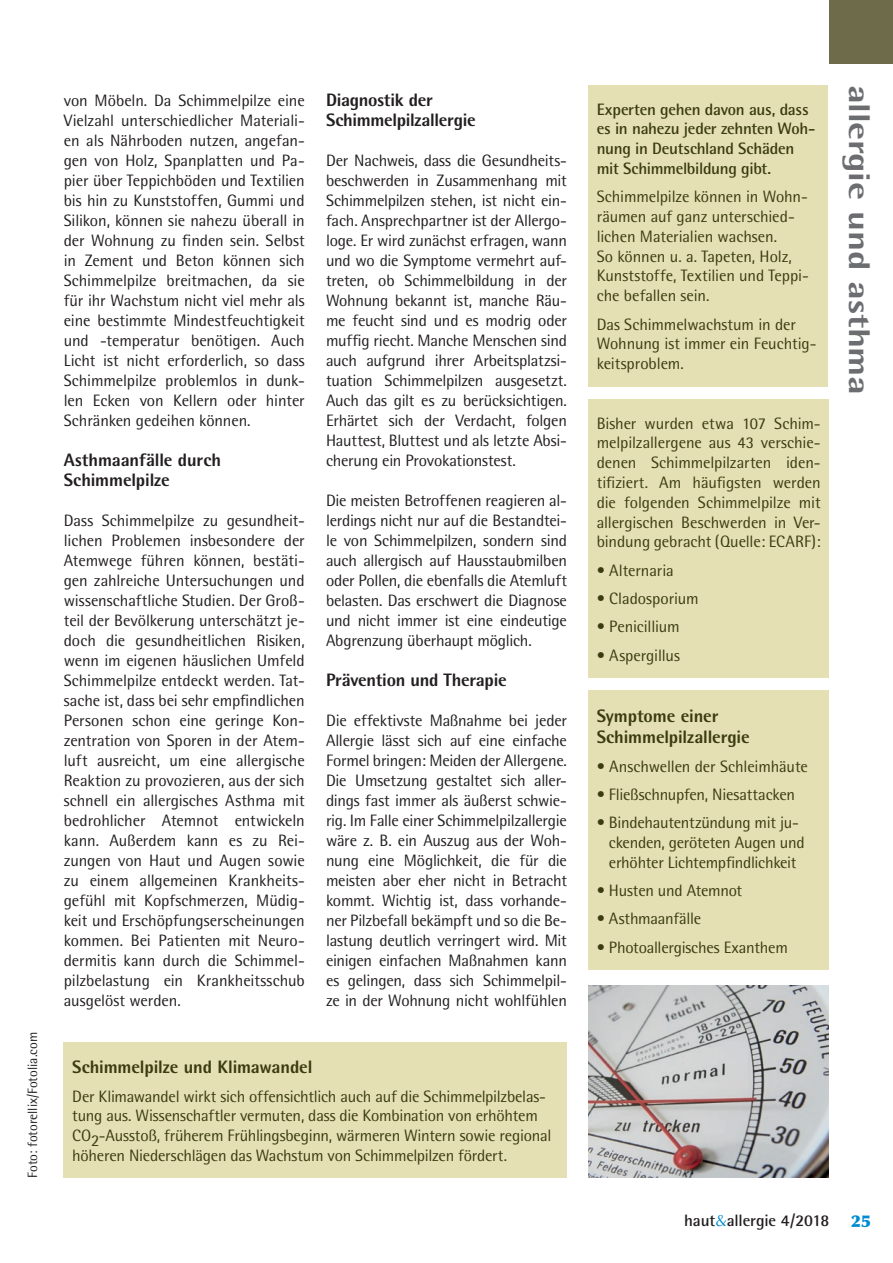
<style>
.page{position:relative;width:893px;height:1263px;background:#fff}
.page>*{position:absolute;margin:0;border:0;box-sizing:border-box;transform-origin:0 0}
.t1{font:800 30px "Rotis Semi Sans";letter-spacing:-.01em;color:#6c6d70;scale:1.25 1}
.t2{font:800 18px/20px "Rotis Semi Sans";letter-spacing:-.015em;color:#231f20}
.t3{font:800 18px/21.6px "Rotis Semi Sans";letter-spacing:-.01em;color:#3a3c10}
.t4{font:16.5px/20px "Rotis Semi Sans";letter-spacing:-.01em;color:#231f20;text-align:justify}
.t5{font:16.5px/19.8px "Rotis Semi Sans";letter-spacing:-.015em;color:#3a3c10}
.t6{font:700 16.5px/19.8px "Rotis Semi Sans";letter-spacing:-.02em;color:#3a3c10}
.t7{font:700 16.5px "Rotis Semi Sans";letter-spacing:-.015em;color:#231f20}
.t8{font:900 16.5px "Optima";color:#008cd0}
.t9{font:13.5px "Rotis Semi Sans";color:#231f20}
.s1{font-family:"Optima";font-weight:400;color:#008cd0}
</style>
<div class="page">
<div style="left:588px;top:85px;width:240px;height:301px;background:#e5dfb4"></div>
<div style="left:588px;top:690px;width:241px;height:280px;background:#e5dfb4"></div>
<div style="left:588px;top:399px;width:241px;height:279px;background:#e5dfb4"></div>
<img style="left:588px;top:985px;width:241px;height:193px">
<div style="left:64px;top:1042px;width:503px;height:136px;background:#e5dfb4"></div>
<div style="left:829px;top:0;width:64px;height:64px;background:#6e6b4a"></div>
<p class="t9" style="left:25px;top:1178px;width:148px;rotate:-90deg">Foto: fotorellix/Fotolia.com</p>
<p class="t4" style="left:64px;top:91px;width:242px">von Möbeln. Da Schimmelpilze eine Vielzahl unterschiedlicher Materiali&shy;en als Nährboden nutzen, angefan&shy;gen von Holz, Spanplatten und Pa&shy;pier über Teppichböden und Textilien bis hin zu Kunststoffen, Gummi und Silikon, können sie nahezu überall in der Wohnung zu finden sein. Selbst in Zement und Beton können sich Schimmelpilze breitmachen, da sie für ihr Wachstum nicht viel mehr als eine bestimmte Mindestfeuchtigkeit und -temperatur benötigen. Auch Licht ist nicht erforderlich, so dass Schimmelpilze problemlos in dunk&shy;len Ecken von Kellern oder hinter Schränken gedeihen können.</p>
<p class="t2" style="left:64px;top:450px;width:159px">Asthmaanfälle durch<br>Schimmelpilze</p>
<p class="t4" style="left:64px;top:510px;width:242px">Dass Schimmelpilze zu gesundheit&shy;lichen Problemen insbesondere der Atemwege führen können, bestäti&shy;gen zahlreiche Untersuchungen und wissenschaftliche Studien. Der Groß&shy;teil der Bevölkerung unterschätzt je&shy;doch die gesundheitlichen Risiken, wenn im eigenen häuslichen Umfeld Schimmelpilze entdeckt werden. Tat&shy;sache ist, dass bei sehr empfindlichen Personen schon eine geringe Kon&shy;zentration von Sporen in der Atem&shy;luft ausreicht, um eine allergische Reaktion zu provozieren, aus der sich schnell ein allergisches Asthma mit bedrohlicher Atemnot entwickeln kann. Außerdem kann es zu Rei&shy;zungen von Haut und Augen sowie zu einem allgemeinen Krankheits&shy;gefühl mit Kopfschmerzen, Müdig&shy;keit und Erschöpfungserscheinungen kommen. Bei Patienten mit Neuro&shy;dermitis kann durch die Schimmel&shy;pilzbelastung ein Krankheitsschub ausgelöst werden.</p>
<p class="t2" style="left:326px;top:90px;width:151px">Diagnostik der<br>Schimmelpilzallergie</p>
<p class="t4" style="left:326px;top:151px;width:242px">Der Nachweis, dass die Gesundheits&shy;beschwerden in Zusammenhang mit Schimmelpilzen stehen, ist nicht ein&shy;fach. Ansprechpartner ist der Allergo&shy;loge. Er wird zunächst erfragen, wann und wo die Symptome vermehrt auf&shy;treten, ob Schimmelbildung in der Wohnung bekannt ist, manche Räu&shy;me feucht sind und es modrig oder muffig riecht. Manche Menschen sind auch aufgrund ihrer Arbeitsplatzsi&shy;tuation Schimmelpilzen ausgesetzt.<br>Auch das gilt es zu berücksichtigen.<br>Erhärtet sich der Verdacht, folgen Hauttest, Bluttest und als letzte Absi&shy;cherung ein Provokationstest.</p>
<p class="t4" style="left:326px;top:490px;width:242px">Die meisten Betroffenen reagieren al&shy;lerdings nicht nur auf die Bestandtei&shy;le von Schimmelpilzen, sondern sind auch allergisch auf Hausstaubmilben oder Pollen, die ebenfalls die Atemluft belasten. Das erschwert die Diagnose und nicht immer ist eine eindeutige Abgrenzung überhaupt möglich.</p>
<p class="t2" style="left:326px;top:669px;width:182px">Prävention und Therapie</p>
<p class="t4" style="left:326px;top:710px;width:242px">Die effektivste Maßnahme bei jeder Allergie lässt sich auf eine einfache Formel bringen: Meiden der Allergene.<br>Die Umsetzung gestaltet sich aller&shy;dings fast immer als äußerst schwie&shy;rig. Im Falle einer Schimmelpilzallergie wäre z. B. ein Auszug aus der Woh&shy;nung eine Möglichkeit, die für die meisten aber eher nicht in Betracht kommt. Wichtig ist, dass vorhande&shy;ner Pilzbefall bekämpft und so die Be&shy;lastung deutlich verringert wird. Mit einigen einfachen Maßnahmen kann es gelingen, dass sich Schimmelpil&shy;ze in der Wohnung nicht wohlfühlen</p>
<p class="t3" style="left:597px;top:704px;width:155px">Symptome einer<br>Schimmelpilzallergie</p>
<p class="t6" style="left:597px;top:99px;width:220px">Experten gehen davon aus, dass es in nahezu jeder zehnten Woh&shy;nung in Deutschland Schäden mit Schimmelbildung gibt.</p>
<p class="t5" style="left:597px;top:187px;width:214px">Schimmelpilze können in Wohn&shy;räumen auf ganz unterschied&shy;lichen Materialien wachsen.<br>So können u. a. Tapeten, Holz,<br>Kunststoffe, Textilien und Teppi&shy;che befallen sein.</p>
<p class="t5" style="left:597px;top:314px;width:221px">Das Schimmelwachstum in der<br>Wohnung ist immer ein Feuchtig&shy;keitsproblem.</p>
<p class="t5" style="left:597px;top:413px;width:225px;text-align:justify">Bisher wurden etwa 107 Schim&shy;melpilzallergene aus 43 verschie&shy;denen Schimmelpilzarten iden&shy;tifiziert. Am häufigsten werden die folgenden Schimmelpilze mit allergischen Beschwerden in Ver&shy;bindung gebracht (Quelle: ECARF):</p>
<p class="t5" style="left:597px;top:560px;width:79px">• Alternaria</p>
<p class="t5" style="left:597px;top:588px;width:104px">• Cladosporium</p>
<p class="t5" style="left:597px;top:617px;width:84px">• Penicillium</p>
<p class="t5" style="left:597px;top:645px;width:85px">• Aspergillus</p>
<p class="t5" style="left:597px;top:756px;width:213px">• Anschwellen der Schleimhäute</p>
<p class="t5" style="left:597px;top:784px;width:200px">• Fließschnupfen, Niesattacken</p>
<p class="t5" style="left:609px;top:812px;width:197px;text-indent:-12px">• Bindehautentzündung mit ju&shy;ckenden, geröteten Augen und erhöhter Lichtempfindlichkeit</p>
<p class="t5" style="left:597px;top:880px;width:147px">• Husten und Atemnot</p>
<p class="t5" style="left:597px;top:909px;width:106px">• Asthmaanfälle</p>
<p class="t5" style="left:597px;top:937px;width:193px">• Photoallergisches Exanthem</p>
<p class="t3" style="left:72px;top:1056px;width:242px">Schimmelpilze und Klimawandel</p>
<p class="t5" style="left:72px;top:1086px;width:481px">Der Klimawandel wirkt sich offensichtlich auch auf die Schimmelpilzbelas&shy;tung aus. Wissenschaftler vermuten, dass die Kombination von erhöhtem CO2-Ausstoß, früherem Frühlingsbeginn, wärmeren Wintern sowie regional höheren Niederschlägen das Wachstum von Schimmelpilzen fördert.</p>
<h1 class="t1" style="left:878px;top:85px;width:249px;rotate:90deg">allergie und asthma</h1>
<p class="t7" style="left:684px;top:1210px;width:146px">haut<span class="s1">&amp;</span>allergie 4/2018</p>
<p class="t8" style="left:851px;top:1211px;width:21px">25</p>
</div>
